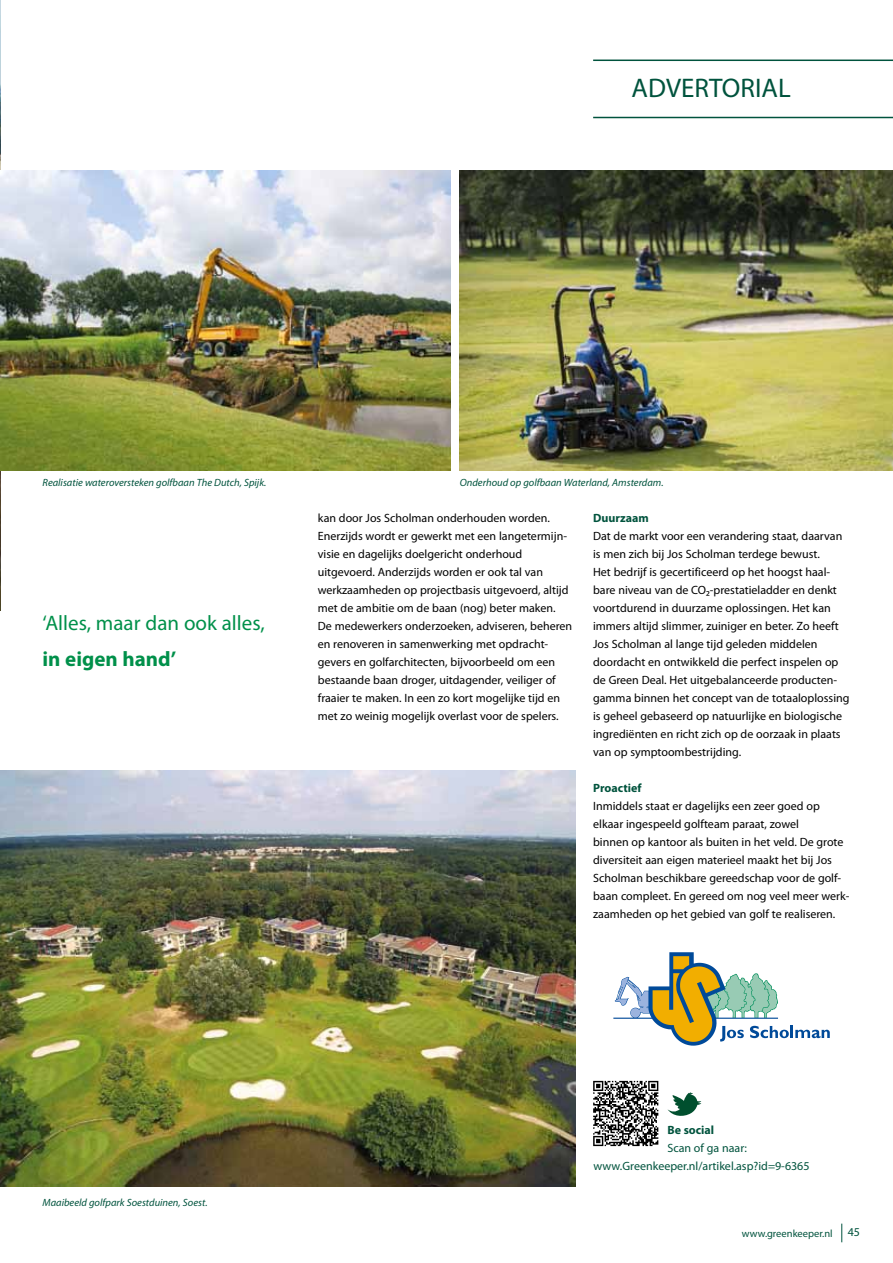
<style>
.page{position:relative;width:893px;height:1263px;background:#fff}
.page>*{position:absolute;margin:0;border:0;box-sizing:border-box;transform-origin:0 0}
.t1{font:27px "Myriad Pro";color:#00533d}
.t2{font:21px "Myriad Pro";color:#00904a}
.t3{font:700 21px "Myriad Pro";color:#00904a}
.t4{font:12px/18px "Myriad Pro";color:#000}
.t5{font:12px/18px "Myriad Pro";color:#00533d}
.t6{font:700 12px "Myriad Pro";color:#00533d}
.t7{font:italic 10.5px "Myriad Pro";color:#00533d}
.t8{font:10.5px "Myriad Pro";color:#00533d}
</style>
<div class="page">
<svg style="left:841px;top:1223px;width:1px;height:19px"></svg>
<img style="left:0;top:0;width:1px;height:610px">
<img style="left:1px;top:170px;width:450px;height:300px">
<img style="left:460px;top:170px;width:433px;height:301px">
<hr style="left:593px;top:117px;width:300px;height:1px;background:#00533d">
<hr style="left:593px;top:60px;width:300px;height:1px;background:#00533d">
<img style="left:0;top:771px;width:575px;height:415px">
<svg style="left:613px;top:952px;width:217px;height:94px"></svg>
<svg style="left:593px;top:1081px;width:65px;height:65px"></svg>
<svg style="left:667px;top:1092px;width:34px;height:24px"></svg>
<h1 class="t1" style="left:632px;top:71px;width:161px">ADVERTORIAL</h1>
<p class="t7" style="left:43px;top:476px;width:225px">Realisatie wateroversteken golfbaan The Dutch, Spijk.</p>
<p class="t7" style="left:460px;top:476px;width:205px">Onderhoud op golfbaan Waterland, Amsterdam.</p>
<h2 class="t2" style="left:43px;top:610px;width:224px">‘Alles, maar dan ook alles,</h2>
<h2 class="t3" style="left:43px;top:645px;width:135px">in eigen hand’</h2>
<p class="t4" style="left:318px;top:509px;width:256px">kan door Jos Scholman onderhouden worden.<br>Enerzijds wordt er gewerkt met een langetermijn&shy;visie en dagelijks doelgericht onderhoud uitgevoerd. Anderzijds worden er ook tal van werkzaamheden op projectbasis uitgevoerd, altijd met de ambitie om de baan (nog) beter maken.<br>De medewerkers onderzoeken, adviseren, beheren en renoveren in samenwerking met opdracht&shy;gevers en golfarchitecten, bijvoorbeeld om een bestaande baan droger, uitdagender, veiliger of fraaier te maken. In een zo kort mogelijke tijd en met zo weinig mogelijk overlast voor de spelers.</p>
<p class="t6" style="left:593px;top:510px;width:57px">Duurzaam</p>
<p class="t4" style="left:593px;top:527px;width:258px">Dat de markt voor een verandering staat, daarvan is men zich bij Jos Scholman terdege bewust.<br>Het bedrijf is gecertificeerd op het hoogst haal&shy;bare niveau van de CO₂-prestatieladder en denkt voortdurend in duurzame oplossingen. Het kan immers altijd slimmer, zuiniger en beter. Zo heeft Jos Scholman al lange tijd geleden middelen doordacht en ontwikkeld die perfect inspelen op de Green Deal. Het uitgebalanceerde producten&shy;gamma binnen het concept van de totaaloplossing is geheel gebaseerd op natuurlijke en biologische ingrediënten en richt zich op de oorzaak in plaats van op symptoombestrijding.</p>
<p class="t6" style="left:593px;top:780px;width:50px">Proactief</p>
<p class="t4" style="left:593px;top:797px;width:258px">Inmiddels staat er dagelijks een zeer goed op elkaar ingespeeld golfteam paraat, zowel<br>binnen op kantoor als buiten in het veld. De grote diversiteit aan eigen materieel maakt het bij Jos Scholman beschikbare gereedschap voor de golf&shy;baan compleet. En gereed om nog veel meer werk&shy;zaamheden op het gebied van golf te realiseren.</p>
<p class="t7" style="left:43px;top:1196px;width:167px">Maaibeeld golfpark Soestduinen, Soest.</p>
<p class="t6" style="left:667px;top:1122px;width:48px">Be social</p>
<p class="t5" style="left:594px;top:1139px;width:217px;text-indent:74px">Scan of ga naar: www.Greenkeeper.nl/artikel.asp?id=9-6365</p>
<p class="t8" style="left:742px;top:1227px;width:92px">www.greenkeeper.nl</p>
<p class="t5" style="left:848px;top:1222px;width:14px">45</p>
</div>
